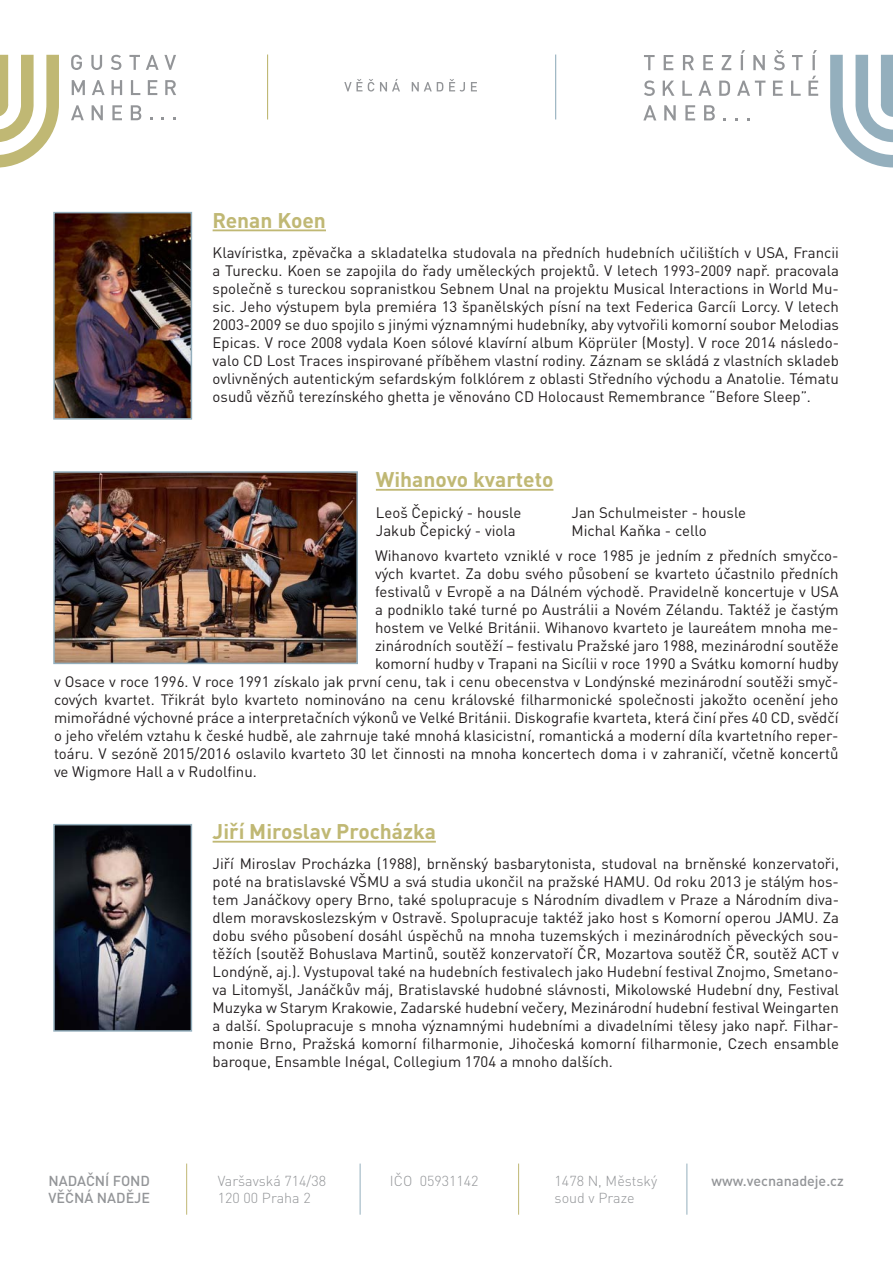
<style>
.page{position:relative;width:893px;height:1263px;background:#fff}
.page>*{position:absolute;margin:0;border:0;box-sizing:border-box;transform-origin:0 0}
.t1{font:700 21px "DIN Pro";color:#c0b874}
.t2{font:15px/18px "DIN Pro";color:#231f20;text-align:justify}
.t3{font:300 14.25px/17.1px "DIN Pro";color:#939598}
.t4{font:500 14.25px/17.1px "DIN Pro";color:#939598}
</style>
<div class="page">
<hr style="left:186px;top:1163px;width:1px;height:52px;background:#c0b874">
<hr style="left:518px;top:1163px;width:1px;height:52px;background:#c0b874">
<hr style="left:360px;top:1163px;width:1px;height:52px;background:#94afbd">
<hr style="left:686px;top:1163px;width:1px;height:52px;background:#94afbd">
<hr style="left:213px;top:229px;width:113px;height:2px;background:#c0b874">
<hr style="left:376px;top:489px;width:177px;height:2px;background:#c0b874">
<hr style="left:213px;top:841px;width:223px;height:1px;background:#c0b874">
<img style="left:56px;top:215px;width:133px;height:202px">
<div style="left:53px;top:212px;width:139px;height:208px;border:2px solid #94afbd"></div>
<img style="left:56px;top:827px;width:133px;height:202px">
<div style="left:53px;top:824px;width:139px;height:208px;border:2px solid #94afbd"></div>
<img style="left:56px;top:474px;width:299px;height:187px">
<div style="left:53px;top:471px;width:305px;height:193px;border:2px solid #94afbd"></div>
<svg style="left:643px;top:105px;width:13px;height:15px"></svg>
<svg style="left:664px;top:105px;width:12px;height:15px"></svg>
<svg style="left:685px;top:105px;width:10px;height:15px"></svg>
<svg style="left:704px;top:105px;width:11px;height:15px"></svg>
<svg style="left:644px;top:55px;width:11px;height:15px"></svg>
<svg style="left:664px;top:55px;width:9px;height:15px"></svg>
<svg style="left:683px;top:55px;width:11px;height:15px"></svg>
<svg style="left:703px;top:55px;width:10px;height:15px"></svg>
<svg style="left:722px;top:55px;width:9px;height:15px"></svg>
<svg style="left:741px;top:50px;width:4px;height:20px"></svg>
<svg style="left:753px;top:55px;width:12px;height:15px"></svg>
<svg style="left:774px;top:50px;width:11px;height:20px"></svg>
<svg style="left:792px;top:55px;width:11px;height:15px"></svg>
<svg style="left:812px;top:50px;width:5px;height:20px"></svg>
<svg style="left:644px;top:80px;width:11px;height:16px"></svg>
<svg style="left:663px;top:81px;width:11px;height:15px"></svg>
<svg style="left:682px;top:81px;width:10px;height:15px"></svg>
<svg style="left:698px;top:81px;width:13px;height:15px"></svg>
<svg style="left:719px;top:81px;width:11px;height:15px"></svg>
<svg style="left:737px;top:81px;width:28px;height:15px"></svg>
<svg style="left:773px;top:81px;width:10px;height:15px"></svg>
<svg style="left:791px;top:81px;width:10px;height:15px"></svg>
<svg style="left:808px;top:76px;width:10px;height:20px"></svg>
<svg style="left:830px;top:55px;width:63px;height:112px"></svg>
<svg style="left:71px;top:55px;width:11px;height:15px"></svg>
<svg style="left:91px;top:55px;width:11px;height:15px"></svg>
<svg style="left:111px;top:55px;width:10px;height:15px"></svg>
<svg style="left:129px;top:55px;width:11px;height:15px"></svg>
<svg style="left:146px;top:55px;width:30px;height:15px"></svg>
<svg style="left:72px;top:80px;width:13px;height:15px"></svg>
<svg style="left:92px;top:80px;width:13px;height:15px"></svg>
<svg style="left:112px;top:80px;width:10px;height:15px"></svg>
<svg style="left:131px;top:80px;width:9px;height:15px"></svg>
<svg style="left:148px;top:80px;width:9px;height:15px"></svg>
<svg style="left:165px;top:80px;width:11px;height:15px"></svg>
<svg style="left:71px;top:105px;width:13px;height:15px"></svg>
<svg style="left:92px;top:105px;width:11px;height:15px"></svg>
<svg style="left:112px;top:105px;width:10px;height:15px"></svg>
<svg style="left:131px;top:105px;width:10px;height:15px"></svg>
<svg style="left:0;top:55px;width:59px;height:112px"></svg>
<svg style="left:344px;top:79px;width:18px;height:12px"></svg>
<svg style="left:368px;top:79px;width:6px;height:13px"></svg>
<svg style="left:380px;top:79px;width:20px;height:12px"></svg>
<svg style="left:412px;top:82px;width:31px;height:9px"></svg>
<svg style="left:449px;top:79px;width:16px;height:13px"></svg>
<svg style="left:471px;top:82px;width:6px;height:9px"></svg>
<hr style="left:267px;top:55px;width:1px;height:64px;background:#c0b874">
<hr style="left:555px;top:55px;width:1px;height:64px;background:#94afbd">
<p class="t1" style="left:213px;top:213px;width:115px">Renan Koen</p>
<p class="t2" style="left:213px;top:245px;width:628px">Klavíristka, zpěvačka a skladatelka studovala na předních hudebních učilištích v USA, Francii a Turecku. Koen se zapojila do řady uměleckých projektů. V letech 1993-2009 např. pracovala společně s tureckou sopranistkou Sebnem Unal na projektu Musical Interactions in World Mu&shy;sic. Jeho výstupem byla premiéra 13 španělských písní na text Federica Garcíi Lorcy. V letech 2003-2009 se duo spojilo s jinými významnými hudebníky, aby vytvořili komorní soubor Melodias Epicas. V roce 2008 vydala Koen sólové klavírní album Köprüler (Mosty). V roce 2014 následo&shy;valo CD Lost Traces inspirované příběhem vlastní rodiny. Záznam se skládá z vlastních skladeb ovlivněných autentickým sefardským folklórem z oblasti Středního východu a Anatolie. Tématu osudů vězňů terezínského ghetta je věnováno CD Holocaust Remembrance “Before Sleep”.</p>
<p class="t1" style="left:376px;top:472px;width:179px">Wihanovo kvarteto</p>
<p class="t2" style="left:376px;top:505px;width:147px">Leoš Čepický - housle<br>Jakub Čepický - viola</p>
<p class="t2" style="left:571px;top:505px;width:176px">Jan Schulmeister - housle<br>Michal Kaňka - cello</p>
<p class="t2" style="left:375px;top:549px;width:465px">Wihanovo kvarteto vzniklé v roce 1985 je jedním z předních smyčco-</p>
<p class="t2" style="left:375px;top:567px;width:465px">vých kvartet. Za dobu svého působení se kvarteto účastnilo předních</p>
<p class="t2" style="left:375px;top:585px;width:465px">festivalů v Evropě a na Dálném východě. Pravidelně koncertuje v USA</p>
<p class="t2" style="left:375px;top:603px;width:465px">a podniklo také turné po Austrálii a Novém Zélandu. Taktéž je častým</p>
<p class="t2" style="left:375px;top:621px;width:465px">hostem ve Velké Británii. Wihanovo kvarteto je laureátem mnoha me-</p>
<p class="t2" style="left:375px;top:639px;width:465px">zinárodních soutěží – festivalu Pražské jaro 1988, mezinárodní soutěže</p>
<p class="t2" style="left:375px;top:657px;width:465px">komorní hudby v Trapani na Sicílii v roce 1990 a Svátku komorní hudby</p>
<p class="t2" style="left:54px;top:675px;width:786px">v Osace v roce 1996. V roce 1991 získalo jak první cenu, tak i cenu obecenstva v Londýnské mezinárodní soutěži smyč-</p>
<p class="t2" style="left:54px;top:693px;width:786px">cových kvartet. Třikrát bylo kvarteto nominováno na cenu královské filharmonické společnosti jakožto ocenění jeho</p>
<p class="t2" style="left:54px;top:711px;width:786px">mimořádné výchovné práce a interpretačních výkonů ve Velké Británii. Diskografie kvarteta, která činí přes 40 CD, svědčí</p>
<p class="t2" style="left:54px;top:729px;width:786px">o jeho vřelém vztahu k české hudbě, ale zahrnuje také mnohá klasicistní, romantická a moderní díla kvartetního reper-</p>
<p class="t2" style="left:54px;top:747px;width:786px">toáru. V sezóně 2015/2016 oslavilo kvarteto 30 let činnosti na mnoha koncertech doma i v zahraničí, včetně koncertů</p>
<p class="t2" style="left:54px;top:765px;width:204px">ve Wigmore Hall a v Rudolfinu.</p>
<p class="t1" style="left:213px;top:824px;width:225px">Jiří Miroslav Procházka</p>
<p class="t2" style="left:213px;top:856px;width:628px">Jiří Miroslav Procházka (1988), brněnský basbarytonista, studoval na brněnské konzervatoři, poté na bratislavské VŠMU a svá studia ukončil na pražské HAMU. Od roku 2013 je stálým hos&shy;tem Janáčkovy opery Brno, také spolupracuje s Národním divadlem v Praze a Národním diva&shy;dlem moravskoslezským v Ostravě. Spolupracuje taktéž jako host s Komorní operou JAMU. Za dobu svého působení dosáhl úspěchů na mnoha tuzemských i mezinárodních pěveckých sou&shy;těžích (soutěž Bohuslava Martinů, soutěž konzervatoří ČR, Mozartova soutěž ČR, soutěž ACT v Londýně, aj.). Vystupoval také na hudebních festivalech jako Hudební festival Znojmo, Smetano&shy;va Litomyšl, Janáčkův máj, Bratislavské hudobné slávnosti, Mikolowské Hudební dny, Festival Muzyka w Starym Krakowie, Zadarské hudební večery, Mezinárodní hudební festival Weingarten a další. Spolupracuje s mnoha významnými hudebními a divadelními tělesy jako např. Filhar&shy;monie Brno, Pražská komorní filharmonie, Jihočeská komorní filharmonie, Czech ensamble baroque, Ensamble Inégal, Collegium 1704 a mnoho dalších.</p>
<p class="t4" style="left:49px;top:1172px;width:103px">NADAČNÍ FOND<br>VĚČNÁ NADĚJE</p>
<p class="t4" style="left:712px;top:1172px;width:134px">www.vecnanadeje.cz</p>
<p class="t3" style="left:218px;top:1172px;width:110px">Varšavská 714/38<br>120 00 Praha 2</p>
<p class="t3" style="left:390px;top:1172px;width:90px">IČO 05931142</p>
<p class="t3" style="left:555px;top:1172px;width:104px">1478 N, Městský soud v Praze</p>
</div>
